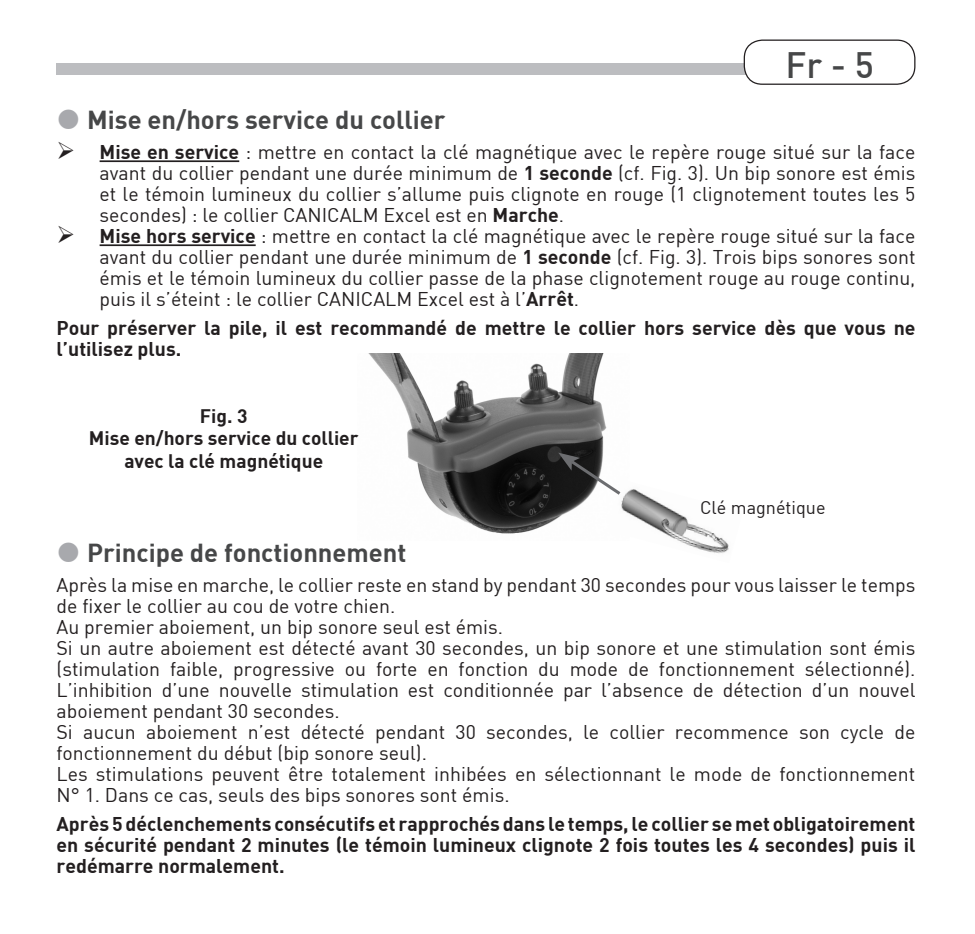
<style>
.page{position:relative;width:975px;height:934px;background:#fff}
.page>*{position:absolute;margin:0;border:0;box-sizing:border-box;transform-origin:0 0}
.t1{font:500 36px "DIN";color:#464748}
.t2{font:700 25.5px "DIN";color:#464748}
.t3{font:19.5px/21px "DIN";color:#231f20;text-align:justify}
.t4{font:700 19.5px/21px "DIN";color:#231f20}
.t5{font:700 19.2px/22.5px "DIN";color:#231f20;text-align:center}
.t6{font:18px "DIN";color:#231f20}
.s1{font-weight:700}
</style>
<div class="page">
<div style="left:57px;top:63px;width:781px;height:12px;background:#bcbdc0"></div>
<div style="left:744px;top:40px;width:171px;height:44px;background:#fff;border-radius:18px"></div>
<div style="left:744px;top:40px;width:171px;height:45px;border:1px solid #231f20;border-radius:18px"></div>
<hr style="left:100px;top:160px;width:139px;height:2px;background:#231f20">
<hr style="left:100px;top:244px;width:156px;height:2px;background:#231f20">
<img style="left:369px;top:354px;width:238px;height:180px">
<img style="left:621px;top:489px;width:108px;height:65px">
<svg style="left:558px;top:453px;width:66px;height:45px"></svg>
<h1 class="t1" style="left:785px;top:42px;width:90px">Fr - 5</h1>
<h2 class="t2" style="left:87px;top:103px;width:360px">Mise en/hors service du collier</h2>
<p class="t3" style="left:100px;top:141px;width:817px;text-indent:-43px">➢ <span class="s1">Mise en service</span> : mettre en contact la clé magnétique avec le repère rouge situé sur la face avant du collier pendant une durée minimum de <span class="s1">1 seconde</span> (cf. Fig. 3). Un bip sonore est émis et le témoin lumineux du collier s’allume puis clignote en rouge (1 clignotement toutes les 5 secondes) : le collier CANICALM Excel est en <span class="s1">Marche</span>.</p>
<p class="t3" style="left:100px;top:225px;width:817px;text-indent:-43px">➢ <span class="s1">Mise hors service</span> : mettre en contact la clé magnétique avec le repère rouge situé sur la face avant du collier pendant une durée minimum de <span class="s1">1 seconde</span> (cf. Fig. 3). Trois bips sonores sont émis et le témoin lumineux du collier passe de la phase clignotement rouge au rouge continu, puis il s’éteint : le collier CANICALM Excel est à l’<span class="s1">Arrêt</span>.</p>
<p class="t4" style="left:57px;top:317px;width:860px">Pour préserver la pile, il est recommandé de mettre le collier hors service dès que vous ne l’utilisez plus.</p>
<p class="t5" style="left:89px;top:403px;width:271px">Fig. 3<br>Mise en/hors service du collier avec la clé magnétique</p>
<p class="t6" style="left:700px;top:497px;width:127px">Clé magnétique</p>
<h2 class="t2" style="left:87px;top:536px;width:321px">Principe de fonctionnement</h2>
<p class="t3" style="left:57px;top:574px;width:860px;text-align:left">Après la mise en marche, le collier reste en stand by pendant 30 secondes pour vous laisser le temps de fixer le collier au cou de votre chien.<br>Au premier aboiement, un bip sonore seul est émis.<br>Si un autre aboiement est détecté avant 30 secondes, un bip sonore et une stimulation sont émis (stimulation faible, progressive ou forte en fonction du mode de fonctionnement sélectionné).<br>L’inhibition d’une nouvelle stimulation est conditionnée par l’absence de détection d’un nouvel aboiement pendant 30 secondes.<br>Si aucun aboiement n’est détecté pendant 30 secondes, le collier recommence son cycle de fonctionnement du début (bip sonore seul).<br>Les stimulations peuvent être totalement inhibées en sélectionnant le mode de fonctionnement N° 1. Dans ce cas, seuls des bips sonores sont émis.</p>
<p class="t4" style="left:57px;top:813px;width:860px;text-align:justify">Après 5 déclenchements consécutifs et rapprochés dans le temps, le collier se met obligatoirement en sécurité pendant 2 minutes (le témoin lumineux clignote 2 fois toutes les 4 secondes) puis il redémarre normalement.</p>
</div>
